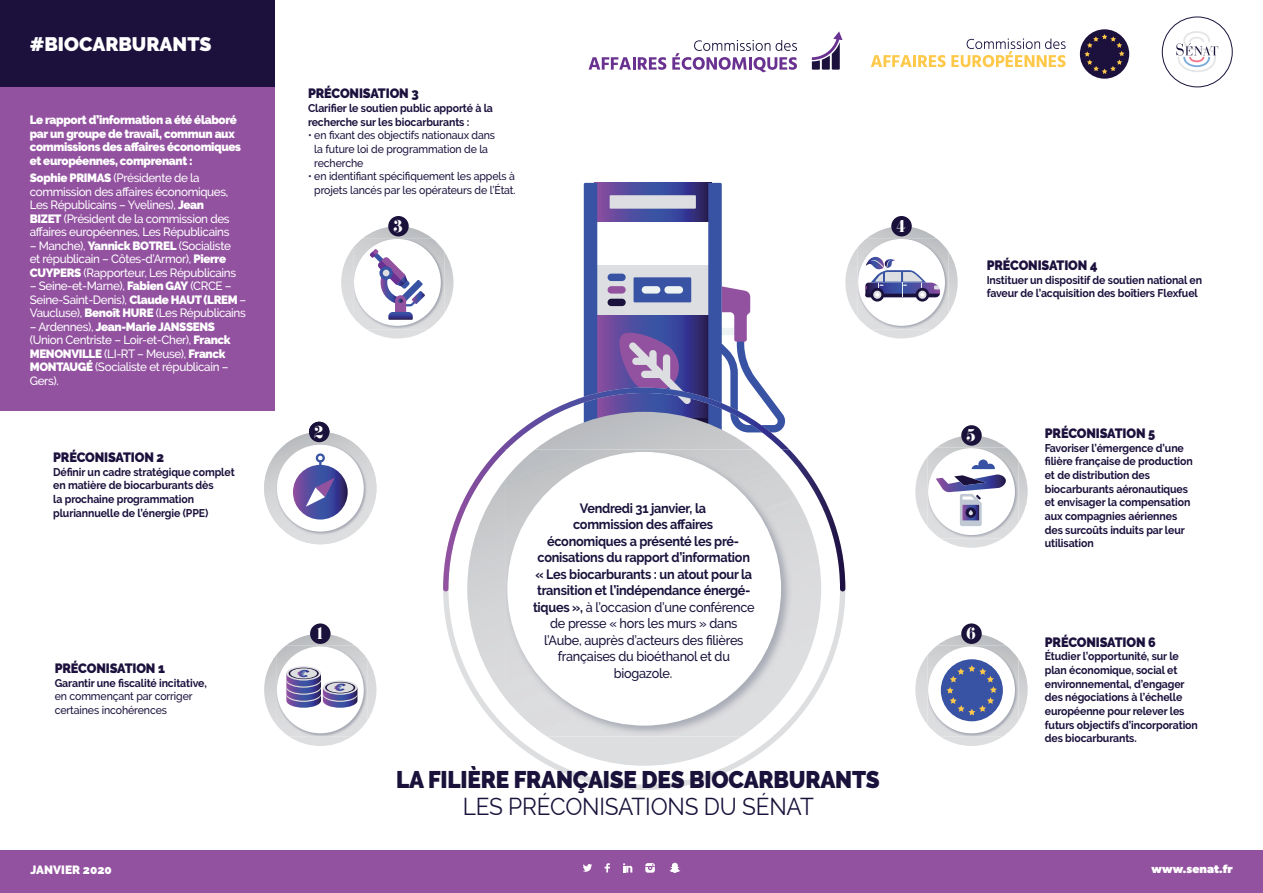
<style>
.page{position:relative;width:1263px;height:893px;background:#fff}
.page>*{position:absolute;margin:0;border:0;box-sizing:border-box;transform-origin:0 0}
.t1{font:900 24px "Raleway";letter-spacing:-.01em;color:#1a123b;scale:.94 1}
.t2{font:24px "Raleway";letter-spacing:-.01em;color:#1a123b;scale:.94 1}
.t3{font:900 19.5px "Raleway";color:#fff}
.t4{font:15px "Eloquent JF Pro";color:#fff;scale:.94 1}
.t5{font:700 13.5px/16.5px "Raleway";letter-spacing:-.02em;color:#1a123c;text-align:center;scale:.94 1}
.t6{font:900 13.5px "Raleway";letter-spacing:-.01em;color:#1c113d;scale:.94 1}
.t7{font:500 12px/13.5px "Raleway";letter-spacing:-.03em;color:#fff}
.t8{font:900 12px/13.5px "Raleway";letter-spacing:-.03em;color:#fff}
.t9{font:700 12px "Gibson";color:#fff}
.t10{font:900 12px "Raleway";color:#fff}
.t11{font:700 11.25px/13.6px "Raleway";letter-spacing:-.01em;color:#1c113d;scale:.94 1}
.t12{font:500 11.25px/13.6px "Raleway";letter-spacing:-.01em;color:#1c113d;scale:.94 1}
.s1{font-weight:900}
.s2{font-weight:500}
</style>
<div class="page">
<svg style="left:597px;top:183px;width:111px;height:38px;background:#4b4494"></svg>
<svg style="left:597px;top:315px;width:111px;height:73px;background:#503e8b"></svg>
<div style="left:594px;top:265px;width:117px;height:50px;background:#dddee1"></div>
<div style="left:584px;top:183px;width:13px;height:205px;background:#3853a3"></div>
<div style="left:633px;top:277px;width:58px;height:25px;background:#3853a3"></div>
<div style="left:610px;top:195px;width:86px;height:14px;background:#dddee1"></div>
<svg style="left:708px;top:183px;width:55px;height:205px"></svg>
<div style="left:642px;top:286px;width:18px;height:8px;background:#edf3f3;border-radius:4px"></div>
<div style="left:664px;top:286px;width:19px;height:8px;background:#edf3f3;border-radius:4px"></div>
<div style="left:607px;top:274px;width:19px;height:7px;background:#3853a3;border-radius:4px"></div>
<div style="left:607px;top:286px;width:19px;height:8px;background:#9352a0;border-radius:4px"></div>
<div style="left:607px;top:299px;width:19px;height:7px;background:#1a123c;border-radius:4px"></div>
<svg style="left:614px;top:328px;width:77px;height:60px;background:#7d65a9"></svg>
<svg style="left:443px;top:591px;width:402px;height:199px"></svg>
<svg style="left:443px;top:388px;width:402px;height:203px"></svg>
<img style="left:505px;top:460px;width:287px;height:257px">
<img style="left:505px;top:717px;width:287px;height:19px">
<img style="left:505px;top:450px;width:287px;height:10px">
<div style="left:507px;top:452px;width:274px;height:274px;background:#fff;border-radius:50%"></div>
<div style="left:961px;top:623px;width:21px;height:21px;background:#1a123b;border-radius:50%"></div>
<div style="left:0;top:850px;width:1263px;height:43px;background:#9352a0"></div>
<svg style="left:583px;top:864px;width:9px;height:8px"></svg>
<svg style="left:605px;top:863px;width:5px;height:9px"></svg>
<svg style="left:623px;top:863px;width:9px;height:9px"></svg>
<svg style="left:645px;top:863px;width:10px;height:10px"></svg>
<svg style="left:669px;top:863px;width:11px;height:10px"></svg>
<div style="left:0;top:0;width:274px;height:87px;background:#1c113d"></div>
<div style="left:310px;top:623px;width:21px;height:21px;background:#1a123b;border-radius:50%"></div>
<div style="left:309px;top:422px;width:20px;height:20px;background:#1a123b;border-radius:50%"></div>
<div style="left:388px;top:216px;width:21px;height:20px;background:#1a123b;border-radius:50%"></div>
<div style="left:891px;top:216px;width:21px;height:20px;background:#1a123b;border-radius:50%"></div>
<svg style="left:588px;top:57px;width:78px;height:13px"></svg>
<svg style="left:672px;top:40px;width:125px;height:32px"></svg>
<svg style="left:812px;top:31px;width:30px;height:39px"></svg>
<svg style="left:871px;top:38px;width:194px;height:29px"></svg>
<div style="left:1080px;top:29px;width:49px;height:50px;background:#1c113d;border-radius:50%"></div>
<svg style="left:1084px;top:34px;width:40px;height:40px"></svg>
<div style="left:0;top:87px;width:274px;height:323px;background:#9352a0"></div>
<svg style="left:264px;top:634px;width:112px;height:112px"></svg>
<svg style="left:341px;top:226px;width:112px;height:113px"></svg>
<svg style="left:845px;top:226px;width:113px;height:113px"></svg>
<div style="left:961px;top:425px;width:21px;height:21px;background:#1a123b;border-radius:50%"></div>
<svg style="left:915px;top:435px;width:113px;height:113px"></svg>
<svg style="left:264px;top:432px;width:112px;height:112px"></svg>
<svg style="left:915px;top:634px;width:113px;height:112px"></svg>
<div style="left:1162px;top:17px;width:70px;height:70px;background:#fff;border:1px solid #1a123b;border-radius:50%"></div>
<svg style="left:1176px;top:31px;width:42px;height:41px"></svg>
<h2 class="t3" style="left:30px;top:33px;width:183px">#BIOCARBURANTS</h2>
<p class="t8" style="left:30px;top:113px;width:213px">Le rapport d’information a été élaboré par un groupe de travail, commun aux commissions des affaires économiques et européennes, comprenant :</p>
<p class="t7" style="left:30px;top:171px;width:201px"><span class="s1">Sophie PRIMAS</span> (Présidente de la commission des affaires économiques, Les Républicains – Yvelines), <span class="s1">Jean BIZET</span> (Président de la commission des affaires européennes, Les Républicains</p>
<p class="t7" style="left:30px;top:239px;width:208px">– Manche), <span class="s1">Yannick BOTREL</span> (Socialiste et républicain – Côtes-d’Armor), <span class="s1">Pierre<br>CUYPERS</span> (Rapporteur, Les Républicains</p>
<p class="t7" style="left:30px;top:279px;width:218px">– Seine-et-Marne), <span class="s1">Fabien GAY</span> (CRCE –<br>Seine-Saint-Denis), <span class="s1">Claude HAUT (LREM</span> –<br>Vaucluse), <span class="s1">Benoît HURE</span> (Les Républicains</p>
<p class="t7" style="left:30px;top:320px;width:202px">– Ardennes), <span class="s1">Jean-Marie JANSSENS </span>(Union Centriste – Loir-et-Cher), <span class="s1">Franck<br>MENONVILLE</span> (LI-RT – Meuse), <span class="s1">Franck<br>MONTAUGÉ</span> (Socialiste et républicain –<br>Gers).</p>
<p class="t6" style="left:53px;top:449px;width:120px">PRÉCONISATION 2</p>
<p class="t11" style="left:53px;top:465px;width:195px">Définir un cadre stratégique complet en matière de biocarburants dès<br>la prochaine programmation pluriannuelle de l’énergie (PPE)</p>
<p class="t6" style="left:55px;top:660px;width:119px">PRÉCONISATION 1</p>
<p class="t11" style="left:55px;top:676px;width:163px">Garantir une fiscalité incitative,</p>
<p class="t12" style="left:55px;top:689px;width:148px">en commençant par corriger certaines incohérences</p>
<p class="t6" style="left:308px;top:86px;width:119px">PRÉCONISATION 3</p>
<p class="t11" style="left:308px;top:101px;width:198px">Clarifier le soutien public apporté à la recherche sur les biocarburants :</p>
<p class="t12" style="left:314px;top:129px;width:194px;text-indent:-6px">• en fixant des objectifs nationaux dans la future loi de programmation de la recherche</p>
<p class="t12" style="left:308px;top:170px;width:222px;text-align:center">• en identifiant spécifiquement les appels à projets lancés par les opérateurs de l’État.</p>
<h3 class="t4" style="left:393px;top:218px;width:11px">3</h3>
<h3 class="t4" style="left:896px;top:218px;width:11px">4</h3>
<h3 class="t4" style="left:314px;top:424px;width:11px">32</h3>
<h3 class="t4" style="left:317px;top:625px;width:8px">1</h3>
<p class="t5" style="left:533px;top:500px;width:237px">Vendredi 31 janvier, la<br>commission des affaires économiques a présenté les pré&shy;conisations du rapport d’information « Les biocarburants : un atout pour la transition et l’indépendance énergé&shy;tiques », <span class="s2">à l’occasion d’une conférence de presse « hors les murs » dans l’Aube, auprès d’acteurs des filières françaises du bioéthanol et du biogazole.</span></p>
<h1 class="t1" style="left:396px;top:766px;width:516px">LA FILIÈRE FRANÇAISE DES BIOCARBURANTS</h1>
<h1 class="t2" style="left:463px;top:793px;width:375px">LES PRÉCONISATIONS DU SÉNAT</h1>
<p class="t6" style="left:987px;top:257px;width:119px">PRÉCONISATION 4</p>
<p class="t11" style="left:987px;top:273px;width:231px">Instituer un dispositif de soutien national en faveur de l’acquisition des boîtiers Flexfuel</p>
<h3 class="t4" style="left:966px;top:427px;width:11px">5</h3>
<h3 class="t4" style="left:966px;top:625px;width:11px">6</h3>
<p class="t6" style="left:1045px;top:425px;width:119px">PRÉCONISATION 5</p>
<p class="t11" style="left:1045px;top:441px;width:159px">Favoriser l’émergence d’une filière française de production et de distribution des biocarburants aéronautiques et envisager la compensation aux compagnies aériennes des surcoûts induits par leur utilisation</p>
<p class="t6" style="left:1045px;top:634px;width:120px">PRÉCONISATION 6</p>
<p class="t11" style="left:1045px;top:650px;width:164px">Étudier l’opportunité, sur le plan économique, social et environnemental, d’engager des négociations à l’échelle européenne pour relever les futurs objectifs d’incorporation des biocarburants.</p>
<p class="t10" style="left:31px;top:862px;width:83px">JANVIER 2020</p>
<p class="t9" style="left:1152px;top:862px;width:82px">www.senat.fr</p>
</div>
